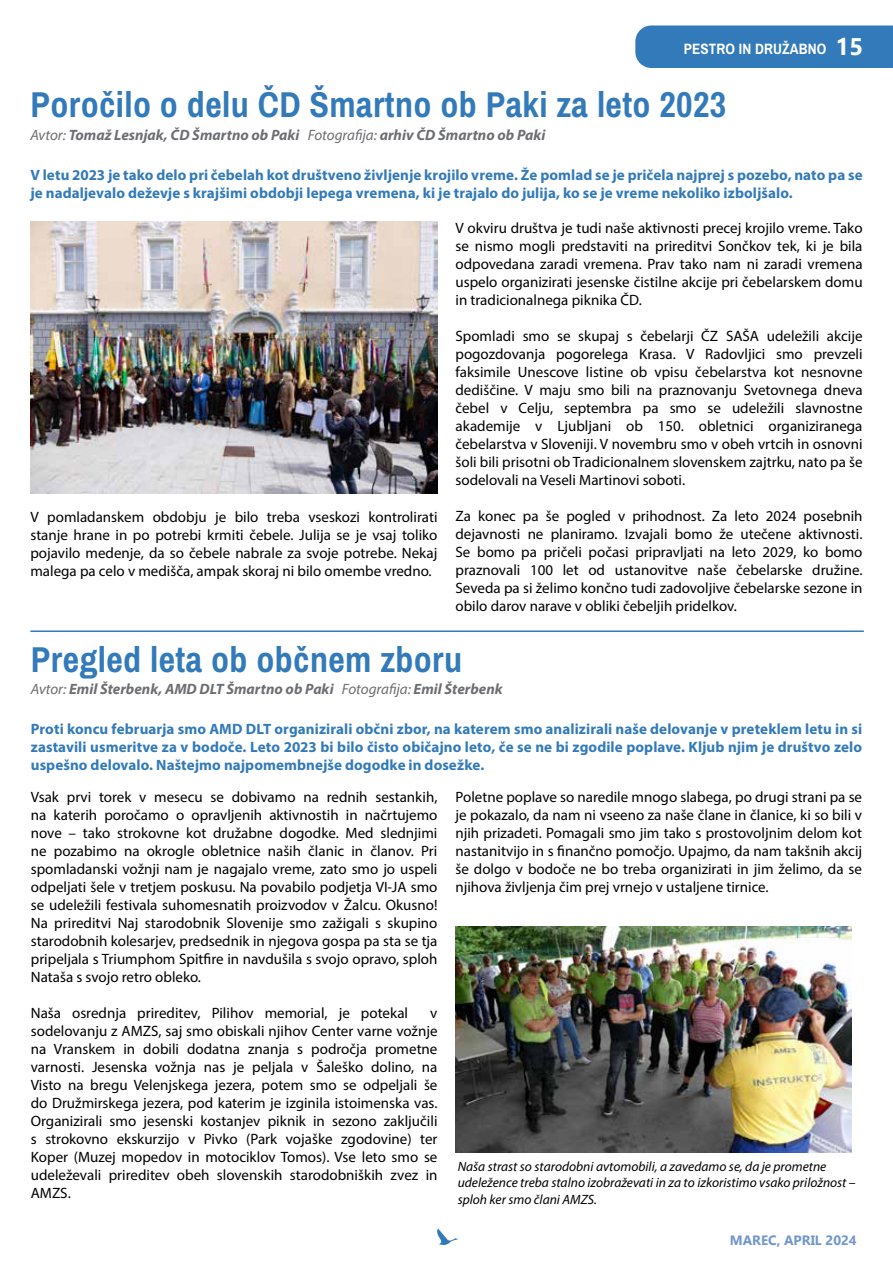
<style>
.page{position:relative;width:893px;height:1263px;background:#fff}
.page>*{position:absolute;margin:0;border:0;box-sizing:border-box;transform-origin:0 0}
.t1{font:700 36px "Archivo Narrow";letter-spacing:.01em;color:#327ab9}
.t2{font:700 24px "Gadugi";color:#fff}
.t3{font:15px/18px "Myriad Pro";color:#000;text-align:justify}
.t4{font:700 15px/18px "Myriad Pro";letter-spacing:.005em;color:#327ab9}
.t5{font:italic 700 15px "Myriad Pro";color:#6d6e71}
.t6{font:700 15px "Archivo Narrow";letter-spacing:.01em;color:#fff}
.t7{font:italic 13.5px/16.2px "Myriad Pro";color:#000}
.t8{font:700 13.5px "Gadugi";color:#7297ca}
.s1{font-weight:400}
</style>
<div class="page">
<div style="left:635px;top:25px;width:258px;height:43px;background:#327ab9"></div>
<svg style="left:437px;top:1228px;width:21px;height:17px"></svg>
<img style="left:30px;top:222px;width:407px;height:271px">
<hr style="left:30px;top:630px;width:834px;height:2px;background:#327ab9">
<img style="left:455px;top:926px;width:397px;height:226px">
<h2 class="t2" style="left:835px;top:33px;width:29px">15</h2>
<p class="t6" style="left:684px;top:39px;width:144px">PESTRO IN DRUŽABNO</p>
<h1 class="t1" style="left:30px;top:83px;width:697px">Poročilo o delu ČD Šmartno ob Paki za leto 2023</h1>
<p class="t5" style="left:30px;top:125px;width:517px"><span class="s1">Avtor:</span> Tomaž Lesnjak, ČD Šmartno ob Paki <span class="s1">Fotografija:</span> arhiv ČD Šmartno ob Paki</p>
<p class="t4" style="left:30px;top:165px;width:834px">V letu 2023 je tako delo pri čebelah kot društveno življenje krojilo vreme. Že pomlad se je pričela najprej s pozebo, nato pa se je nadaljevalo deževje s krajšimi obdobji lepega vremena, ki je trajalo do julija, ko se je vreme nekoliko izboljšalo.</p>
<p class="t3" style="left:455px;top:219px;width:409px">V okviru društva je tudi naše aktivnosti precej krojilo vreme. Tako se nismo mogli predstaviti na prireditvi Sončkov tek, ki je bila odpovedana zaradi vremena. Prav tako nam ni zaradi vremena uspelo organizirati jesenske čistilne akcije pri čebelarskem domu in tradicionalnega piknika ČD.</p>
<p class="t3" style="left:455px;top:327px;width:409px">Spomladi smo se skupaj s čebelarji ČZ SAŠA udeležili akcije pogozdovanja pogorelega Krasa. V Radovljici smo prevzeli faksimile Unescove listine ob vpisu čebelarstva kot nesnovne dediščine. V maju smo bili na praznovanju Svetovnega dneva čebel v Celju, septembra pa smo se udeležili slavnostne akademije v Ljubljani ob 150. obletnici organiziranega čebelarstva v Sloveniji. V novembru smo v obeh vrtcih in osnovni šoli bili prisotni ob Tradicionalnem slovenskem zajtrku, nato pa še sodelovali na Veseli Martinovi soboti.</p>
<p class="t3" style="left:455px;top:507px;width:409px">Za konec pa še pogled v prihodnost. Za leto 2024 posebnih dejavnosti ne planiramo. Izvajali bomo že utečene aktivnosti.<br>Se bomo pa pričeli počasi pripravljati na leto 2029, ko bomo praznovali 100 let od ustanovitve naše čebelarske družine.<br>Seveda pa si želimo končno tudi zadovoljive čebelarske sezone in obilo darov narave v obliki čebeljih pridelkov.</p>
<h1 class="t1" style="left:31px;top:637px;width:433px">Pregled leta ob občnem zboru</h1>
<p class="t5" style="left:31px;top:679px;width:473px"><span class="s1">Avtor:</span> Emil Šterbenk, AMD DLT Šmartno ob Paki <span class="s1">Fotografija:</span> Emil Šterbenk</p>
<p class="t4" style="left:31px;top:719px;width:833px;text-align:justify">Proti koncu februarja smo AMD DLT organizirali občni zbor, na katerem smo analizirali naše delovanje v preteklem letu in si zastavili usmeritve za v bodoče. Leto 2023 bi bilo čisto običajno leto, če se ne bi zgodile poplave. Kljub njim je društvo zelo uspešno delovalo. Naštejmo najpomembnejše dogodke in dosežke.</p>
<p class="t3" style="left:31px;top:788px;width:408px">Vsak prvi torek v mesecu se dobivamo na rednih sestankih, na katerih poročamo o opravljenih aktivnostih in načrtujemo nove – tako strokovne kot družabne dogodke. Med slednjimi ne pozabimo na okrogle obletnice naših članic in članov. Pri spomladanski vožnji nam je nagajalo vreme, zato smo jo uspeli odpeljati šele v tretjem poskusu. Na povabilo podjetja VI-JA smo se udeležili festivala suhomesnatih proizvodov v Žalcu. Okusno!<br>Na prireditvi Naj starodobnik Slovenije smo zažigali s skupino starodobnih kolesarjev, predsednik in njegova gospa pa sta se tja pripeljala s Triumphom Spitfire in navdušila s svojo opravo, sploh Nataša s svojo retro obleko.</p>
<p class="t3" style="left:31px;top:1004px;width:379px">Naša osrednja prireditev, Pilihov memorial, je potekal</p>
<p class="t3" style="left:30px;top:508px;width:409px">V pomladanskem obdobju je bilo treba vseskozi kontrolirati stanje hrane in po potrebi krmiti čebele. Julija se je vsaj toliko pojavilo medenje, da so čebele nabrale za svoje potrebe. Nekaj malega pa celo v medišča, ampak skoraj ni bilo omembe vredno.</p>
<p class="t3" style="left:455px;top:788px;width:408px">Poletne poplave so naredile mnogo slabega, po drugi strani pa se je pokazalo, da nam ni vseeno za naše člane in članice, ki so bili v njih prizadeti. Pomagali smo jim tako s prostovoljnim delom kot nastanitvijo in s finančno pomočjo. Upajmo, da nam takšnih akcij še dolgo v bodoče ne bo treba organizirati in jim želimo, da se njihova življenja čim prej vrnejo v ustaljene tirnice.</p>
<p class="t3" style="left:31px;top:1004px;width:408px;text-indent:399px">v sodelovanju z AMZS, saj smo obiskali njihov Center varne vožnje na Vranskem in dobili dodatna znanja s področja prometne varnosti. Jesenska vožnja nas je peljala v Šaleško dolino, na Visto na bregu Velenjskega jezera, potem smo se odpeljali še do Družmirskega jezera, pod katerim je izginila istoimenska vas.<br>Organizirali smo jesenski kostanjev piknik in sezono zaključili s strokovno ekskurzijo v Pivko (Park vojaške zgodovine) ter Koper (Muzej mopedov in motociklov Tomos). Vse leto smo se udeleževali prireditev obeh slovenskih starodobniških zvez in AMZS.</p>
<p class="t7" style="left:458px;top:1158px;width:399px">Naša strast so starodobni avtomobili, a zavedamo se, da je prometne udeležence treba stalno izobraževati in za to izkoristimo vsako priložnost – sploh ker smo člani AMZS.</p>
<p class="t8" style="left:730px;top:1232px;width:128px">MAREC, APRIL 2024</p>
</div>
